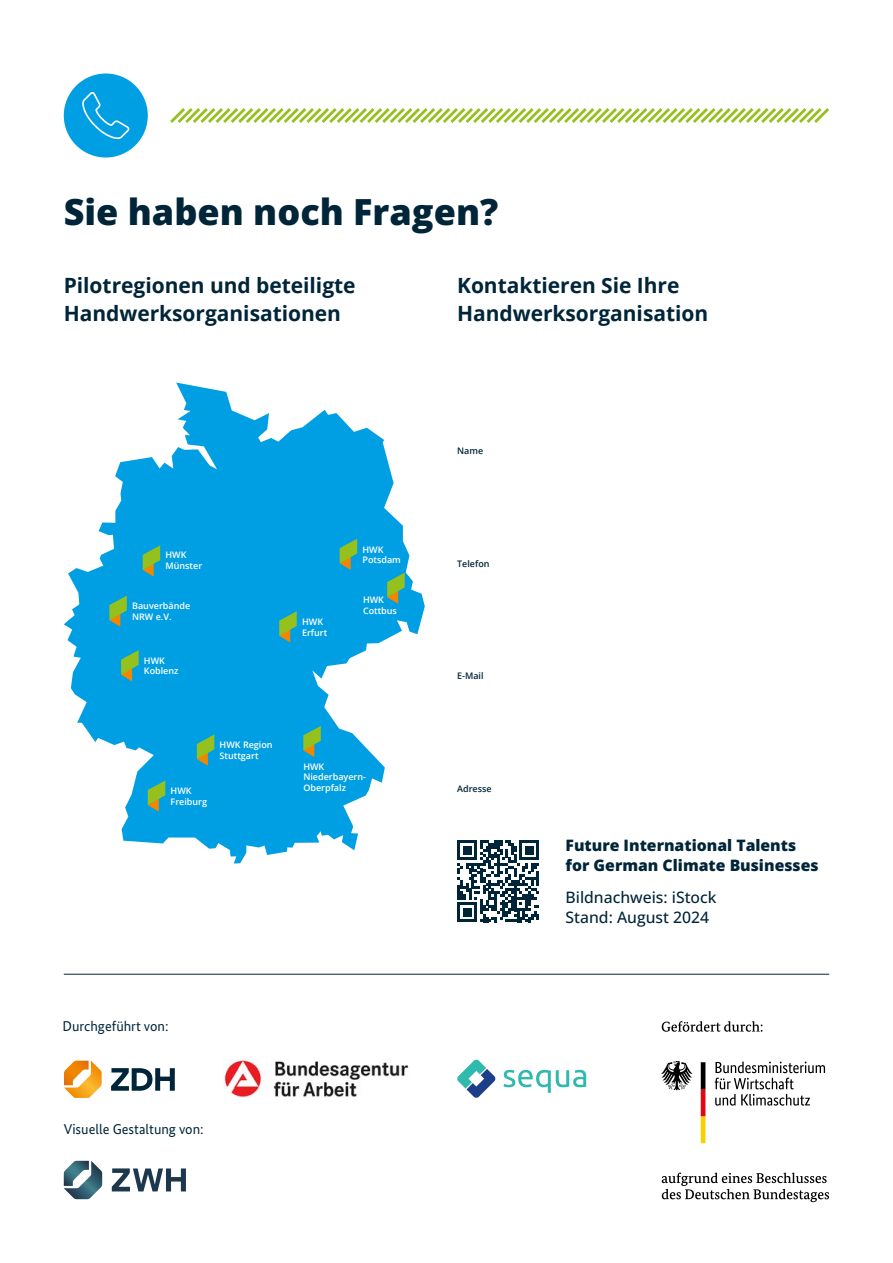
<style>
.page{position:relative;width:893px;height:1263px;background:#fff}
.page>*{position:absolute;margin:0;border:0;box-sizing:border-box;transform-origin:0 0}
.t1{font:800 36px "Open Sans";color:#002539}
.t2{font:700 21px "Open Sans";color:#002539}
.t3{font:800 15.75px "Open Sans";color:#002539}
.t4{font:500 15.75px "Open Sans";color:#002539}
.t5{font:14.25px "Bundes Sans";color:#002539}
.t6{font:600 9px/10.5px "Open Sans";color:#fff}
.t7{font:600 9px "Open Sans";color:#002539}
</style>
<div class="page">
<svg style="left:64px;top:382px;width:361px;height:481px;fill:#009fe3"></svg>
<svg style="left:143px;top:545px;width:17px;height:32px"></svg>
<svg style="left:109px;top:596px;width:18px;height:31px"></svg>
<svg style="left:121px;top:650px;width:18px;height:31px"></svg>
<svg style="left:279px;top:611px;width:18px;height:31px"></svg>
<svg style="left:340px;top:539px;width:17px;height:31px"></svg>
<svg style="left:387px;top:573px;width:18px;height:31px"></svg>
<svg style="left:197px;top:734px;width:17px;height:32px"></svg>
<svg style="left:148px;top:780px;width:17px;height:32px"></svg>
<svg style="left:303px;top:726px;width:18px;height:31px"></svg>
<svg style="left:662px;top:1021px;width:100px;height:11px"></svg>
<svg style="left:662px;top:1172px;width:167px;height:30px"></svg>
<svg style="left:661px;top:1061px;width:31px;height:29px"></svg>
<svg style="left:701px;top:1062px;width:4px;height:81px"></svg>
<svg style="left:715px;top:1061px;width:110px;height:44px"></svg>
<svg style="left:111px;top:1068px;width:64px;height:23px"></svg>
<svg style="left:64px;top:1060px;width:38px;height:38px"></svg>
<img style="left:224px;top:1059px;width:185px;height:39px">
<svg style="left:503px;top:1070px;width:83px;height:23px"></svg>
<svg style="left:457px;top:1059px;width:39px;height:39px"></svg>
<svg style="left:64px;top:1161px;width:38px;height:38px"></svg>
<svg style="left:112px;top:1168px;width:74px;height:23px"></svg>
<hr style="left:64px;top:974px;width:765px;height:1px;background:#002539">
<svg style="left:170px;top:108px;width:659px;height:15px"></svg>
<div style="left:64px;top:73px;width:84px;height:84px;background:#009fe3;border-radius:50%"></div>
<svg style="left:82px;top:92px;width:47px;height:47px"></svg>
<svg style="left:457px;top:840px;width:82px;height:82px"></svg>
<p class="t1" style="left:64px;top:185px;width:436px">Sie haben noch Fragen?</p>
<p class="t2" style="left:64px;top:270px;width:293px">Pilotregionen und beteiligte</p>
<p class="t2" style="left:64px;top:299px;width:279px">Handwerksorganisationen</p>
<p class="t6" style="left:165px;top:549px;width:23px">HWK</p>
<p class="t6" style="left:165px;top:560px;width:38px">Münster</p>
<p class="t6" style="left:132px;top:601px;width:60px">Bauverbände<br>NRW e.V.</p>
<p class="t6" style="left:144px;top:655px;width:23px">HWK</p>
<p class="t6" style="left:144px;top:666px;width:36px">Koblenz</p>
<p class="t6" style="left:220px;top:740px;width:55px">HWK Region</p>
<p class="t6" style="left:220px;top:750px;width:40px">Stuttgart</p>
<p class="t6" style="left:302px;top:616px;width:23px">HWK</p>
<p class="t6" style="left:302px;top:627px;width:27px">Erfurt</p>
<p class="t6" style="left:362px;top:544px;width:23px">HWK</p>
<p class="t6" style="left:362px;top:554px;width:40px">Potsdam</p>
<p class="t6" style="left:363px;top:594px;width:23px">HWK</p>
<p class="t6" style="left:363px;top:605px;width:35px">Cottbus</p>
<p class="t6" style="left:171px;top:786px;width:23px">HWK</p>
<p class="t6" style="left:171px;top:796px;width:38px">Freiburg</p>
<p class="t5" style="left:62px;top:1018px;width:108px">Durchgeführt von:</p>
<p class="t5" style="left:64px;top:1120px;width:142px">Visuelle Gestaltung von:</p>
<p class="t6" style="left:303px;top:761px;width:64px">HWK<br>Niederbayern-<br>Oberpfalz</p>
<p class="t2" style="left:457px;top:270px;width:224px">Kontaktieren Sie Ihre</p>
<p class="t2" style="left:457px;top:299px;width:253px">Handwerksorganisation</p>
<p class="t7" style="left:457px;top:445px;width:28px">Name</p>
<p class="t7" style="left:457px;top:557px;width:34px">Telefon</p>
<p class="t7" style="left:457px;top:670px;width:28px">E-Mail</p>
<p class="t7" style="left:457px;top:782px;width:36px">Adresse</p>
<p class="t3" style="left:566px;top:834px;width:232px">Future International Talents</p>
<p class="t3" style="left:566px;top:853px;width:254px">for German Climate Businesses</p>
<p class="t4" style="left:566px;top:886px;width:152px">Bildnachweis: iStock</p>
<p class="t4" style="left:566px;top:906px;width:145px">Stand: August 2024</p>
</div>
